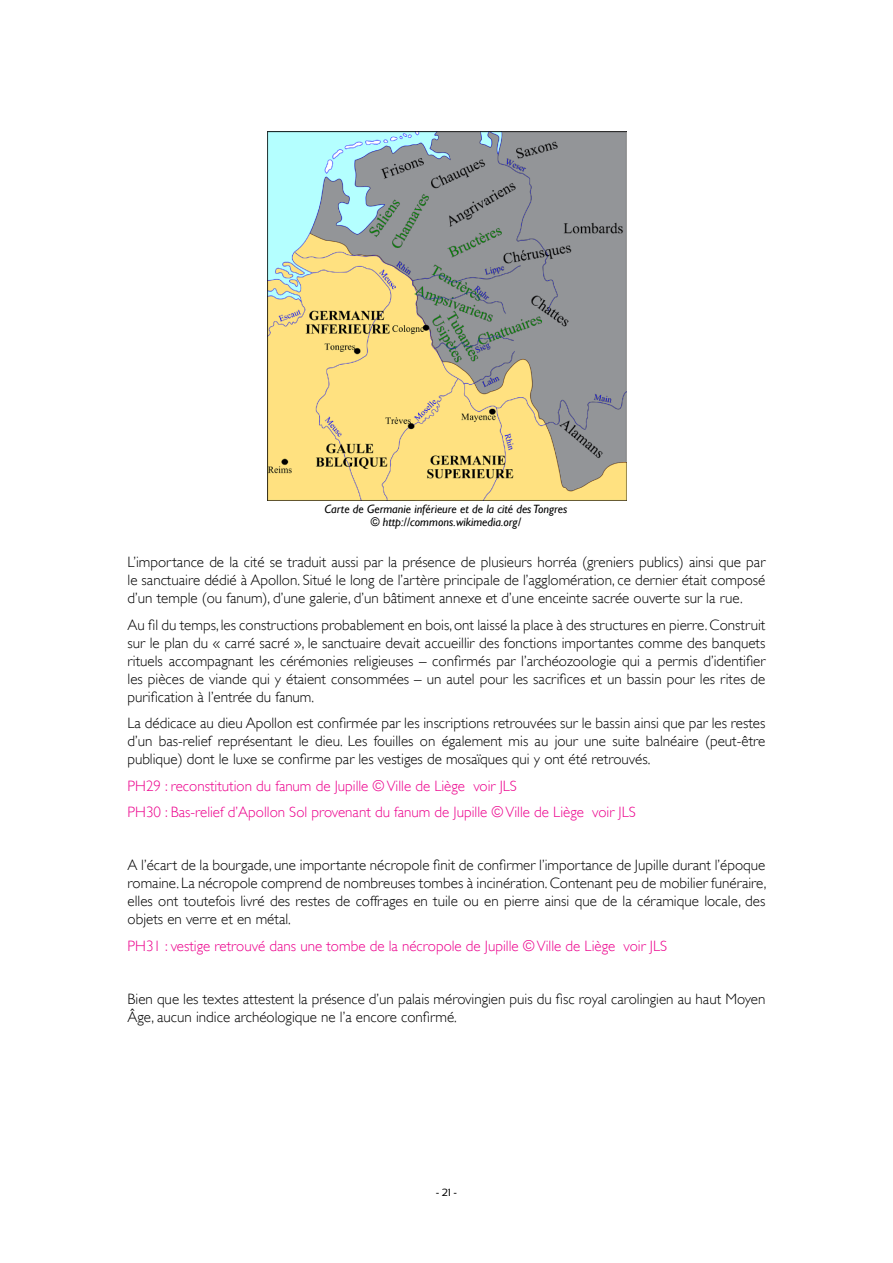
<style>
.page{position:relative;width:893px;height:1263px;background:#fff}
.page>*{position:absolute;margin:0;border:0;box-sizing:border-box;transform-origin:0 0}
.t1{font:300 15px/18px "Gill Sans";color:#000;text-align:justify}
.t2{font:300 15px/26.5px "Gill Sans";color:#ec008c}
.t3{font:italic 12px/13.5px "Gill Sans";color:#000;text-align:center}
.t4{font:10.5px "Sansation";color:#000}
</style>
<div class="page">
<img style="left:268px;top:132px;width:358px;height:368px">
<p class="t3" style="left:324px;top:502px;width:244px">Carte de Germanie inférieure et de la cité des Tongres © http://commons.wikimedia.org/</p>
<p class="t1" style="left:128px;top:553px;width:639px">L’importance de la cité se traduit aussi par la présence de plusieurs horréa (greniers publics) ainsi que par le sanctuaire dédié à Apollon. Situé le long de l’artère principale de l’agglomération, ce dernier était composé d’un temple (ou fanum), d’une galerie, d’un bâtiment annexe et d’une enceinte sacrée ouverte sur la rue.</p>
<p class="t1" style="left:128px;top:615px;width:639px">Au fil du temps, les constructions probablement en bois, ont laissé la place à des structures en pierre. Construit sur le plan du « carré sacré », le sanctuaire devait accueillir des fonctions importantes comme des banquets rituels accompagnant les cérémonies religieuses – confirmés par l’archéozoologie qui a permis d’identifier les pièces de viande qui y étaient consommées – un autel pour les sacrifices et un bassin pour les rites de purification à l’entrée du fanum.</p>
<p class="t1" style="left:128px;top:714px;width:639px">La dédicace au dieu Apollon est confirmée par les inscriptions retrouvées sur le bassin ainsi que par les restes d’un bas-relief représentant le dieu. Les fouilles on également mis au jour une suite balnéaire (peut-être publique) dont le luxe se confirme par les vestiges de mosaïques qui y ont été retrouvés.</p>
<p class="t2" style="left:128px;top:772px;width:510px">PH29 : reconstitution du fanum de Jupille © Ville de Liège voir JLS<br>PH30 : Bas-relief d’Apollon Sol provenant du fanum de Jupille © Ville de Liège voir JLS</p>
<p class="t1" style="left:128px;top:856px;width:640px">A l’écart de la bourgade, une importante nécropole finit de confirmer l’importance de Jupille durant l’époque romaine. La nécropole comprend de nombreuses tombes à incinération. Contenant peu de mobilier funéraire, elles ont toutefois livré des restes de coffrages en tuile ou en pierre ainsi que de la céramique locale, des objets en verre et en métal.</p>
<p class="t2" style="left:128px;top:932px;width:541px">PH31 : vestige retrouvé dans une tombe de la nécropole de Jupille © Ville de Liège voir JLS</p>
<p class="t1" style="left:128px;top:989px;width:639px">Bien que les textes attestent la présence d’un palais mérovingien puis du fisc royal carolingien au haut Moyen<br>Âge, aucun indice archéologique ne l’a encore confirmé.</p>
<p class="t4" style="left:436px;top:1187px;width:23px">- 21 -</p>
</div>
